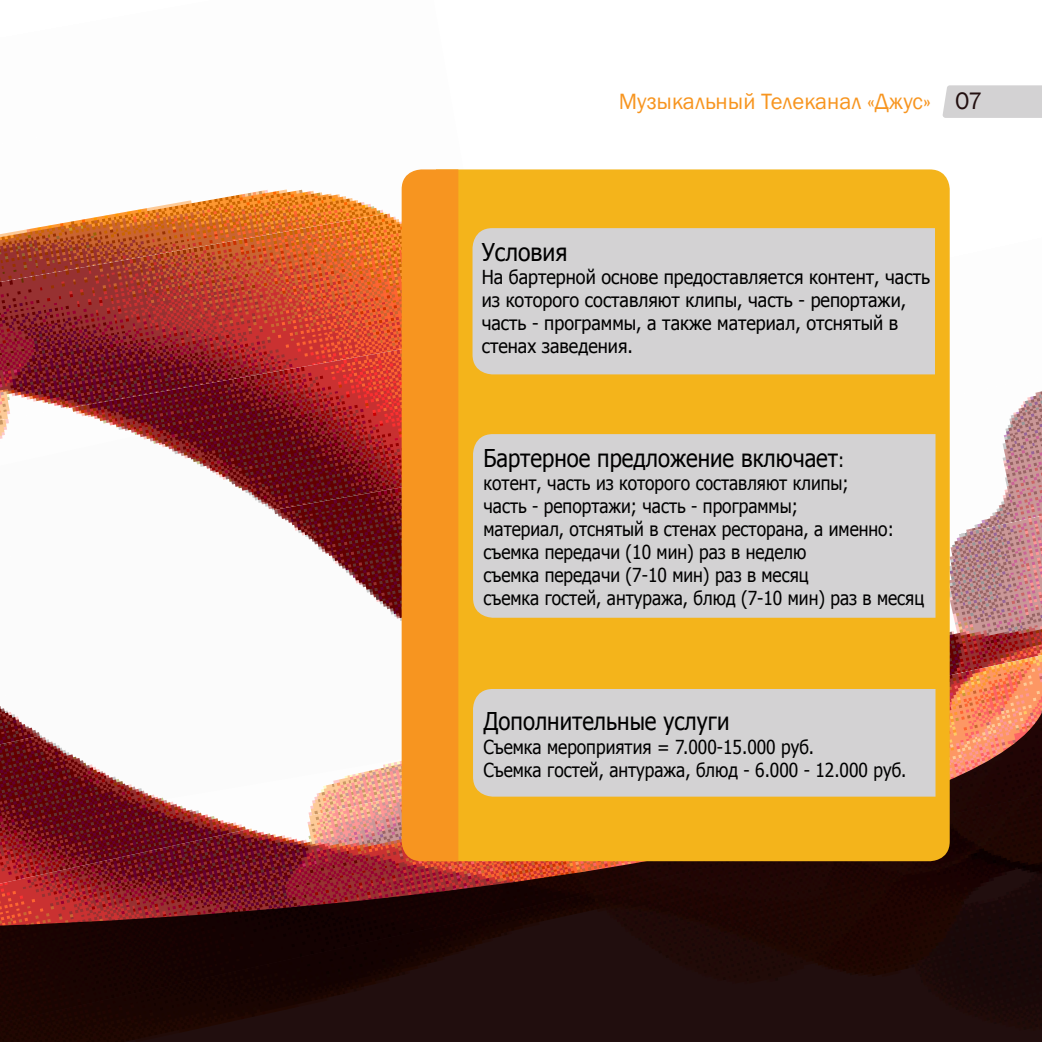
<style>
.page{position:relative;width:1042px;height:1042px;background:#fff}
.page>*{position:absolute;margin:0;border:0;box-sizing:border-box;transform-origin:0 0}
.t1{font:24.5px "Tahoma";color:#000;scale:.9 1}
.t2{font:24.5px "Tahoma";color:#000;scale:.93 1}
.t3{font:22.75px "Franklin Gothic";color:#f79520}
.t4{font:19.25px/23.1px "Tahoma";color:#000;scale:.9 1}
.t5{font:19.25px/23.1px "Tahoma";color:#000;scale:.93 1}
.s1{font-size:24.5px;color:#220f0f}
.s2{font-size:19.25px}
</style>
<div class="page">
<svg style="left:945px;top:85px;width:97px;height:14px"></svg>
<img style="left:13px;top:99px;width:1029px;height:133px">
<img style="left:0;top:232px;width:950px;height:133px">
<img style="left:0;top:365px;width:1042px;height:133px">
<img style="left:254px;top:498px;width:788px;height:133px">
<img style="left:0;top:631px;width:1042px;height:133px">
<img style="left:0;top:764px;width:1042px;height:278px">
<div style="left:458px;top:169px;width:491px;height:692px;background:#f4b41b"></div>
<div style="left:402px;top:169px;width:56px;height:692px;background:#f79520"></div>
<div style="left:472px;top:228px;width:463px;height:146px;background:#d3d2d3"></div>
<div style="left:473px;top:434px;width:462px;height:184px;background:#d3d2d3"></div>
<div style="left:473px;top:689px;width:462px;height:107px;background:#d3d2d3"></div>
<p class="t3" style="left:619px;top:87px;width:365px">Музыкальный Телеканал «Джус» <span class="s1">07</span></p>
<p class="t2" style="left:482px;top:235px;width:94px">Условия</p>
<p class="t5" style="left:482px;top:264px;width:483px">На бартерной основе предоставляется контент, часть из которого составляют клипы, часть - репортажи, часть - программы, а также материал, отснятый в стенах заведения.</p>
<p class="t1" style="left:483px;top:441px;width:402px">Бартерное предложение включает<span class="s2">:</span></p>
<p class="t4" style="left:483px;top:470px;width:491px">котент, часть из которого составляют клипы;<br>часть - репортажи; часть - программы;<br>материал, отснятый в стенах ресторана, а именно: съемка передачи (10 мин) раз в неделю<br>съемка передачи (7-10 мин) раз в месяц<br>съемка гостей, антуража, блюд (7-10 мин) раз в месяц</p>
<p class="t1" style="left:483px;top:705px;width:275px">Дополнительные услуги</p>
<p class="t4" style="left:483px;top:734px;width:471px">Съемка мероприятия = 7.000-15.000 руб.<br>Съемка гостей, антуража, блюд - 6.000 - 12.000 руб.</p>
</div>
